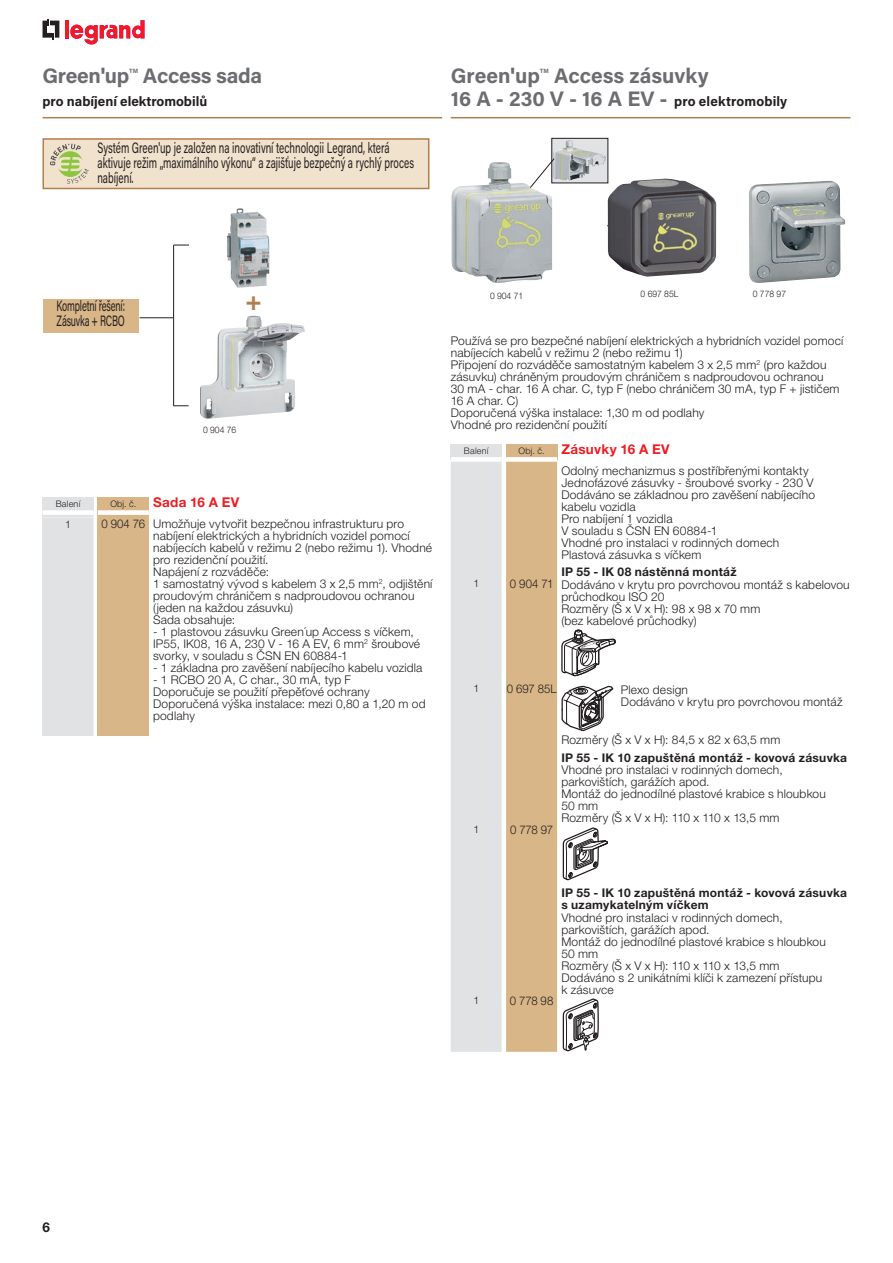
<style>
.page{position:relative;width:893px;height:1263px;background:#fff}
.page>*{position:absolute;margin:0;border:0;box-sizing:border-box;transform-origin:0 0}
.t1{font:700 27px "Helvetica Neue LT Pro";color:#b17e4e}
.t2{font:700 21px "Acumin Pro";letter-spacing:-.005em;color:#6c6d70}
.t3{font:15px/15px "Acumin Pro";color:#231f20;scale:.66 1}
.t4{font:15px/15px "Acumin Pro";letter-spacing:-.02em;color:#231f20;scale:.62 1}
.t5{font:700 13.5px "Acumin Pro";color:#231f20}
.t6{font:700 13.5px "Helvetica Neue LT Pro";letter-spacing:.02em;color:#ee1d23}
.t7{font:700 13.5px "Helvetica Neue LT Pro";color:#231f20}
.t8{font:300 12px/12px "Helvetica Neue LT Pro";letter-spacing:.015em;color:#231f20}
.t9{font:300 12px/12px "Helvetica Neue LT Pro";letter-spacing:.015em;color:#231f20;scale:.95 1}
.t10{font:700 12px/12px "Helvetica Neue LT Pro";letter-spacing:.02em;color:#231f20}
.t11{font:300 10.5px "Helvetica Neue LT Pro";color:#231f20}
.t12{font:300 9px "Helvetica Neue LT Pro";color:#231f20;scale:.95 1}
.t13{font:300 9px "Helvetica Neue LT Pro";color:#231f20}
.t14{font:700 6.15px "Acumin Pro";color:#6c6d70}
.s1{font-size:21px;color:#6c6d70}
.s2{font-weight:300;font-size:9px;color:#231f20}
</style>
<div class="page">
<hr style="left:43px;top:117px;width:399px;height:1px;background:#b17e4e">
<hr style="left:451px;top:117px;width:399px;height:1px;background:#b17e4e">
<svg style="left:43px;top:19px;width:16px;height:20px"></svg>
<hr style="left:65px;top:20px;width:4px;height:18px;background:#ee1d23">
<svg style="left:70px;top:20px;width:75px;height:25px"></svg>
<div style="left:98px;top:497px;width:51px;height:21px;background:#d8b688"></div>
<div style="left:43px;top:497px;width:51px;height:16px;background:#e1e2e4"></div>
<div style="left:43px;top:510px;width:51px;height:5px;background:#fff"></div>
<div style="left:98px;top:510px;width:51px;height:5px;background:#fff"></div>
<div style="left:43px;top:518px;width:51px;height:217px;background:#e1e2e4"></div>
<div style="left:98px;top:518px;width:51px;height:217px;background:#d8b688"></div>
<div style="left:43px;top:299px;width:95px;height:33px;background:#d8b688"></div>
<img style="left:227px;top:208px;width:42px;height:80px">
<hr style="left:140px;top:317px;width:33px;height:1px;background:#231f20">
<hr style="left:173px;top:245px;width:1px;height:161px;background:#231f20">
<svg style="left:174px;top:245px;width:15px;height:1px"></svg>
<svg style="left:173px;top:405px;width:16px;height:1px"></svg>
<div style="left:43px;top:139px;width:386px;height:49px;background:#f0e2cc"></div>
<div style="left:43px;top:138px;width:386px;height:51px;border:2px solid #b17e4e"></div>
<svg style="left:50px;top:144px;width:39px;height:40px"></svg>
<img style="left:200px;top:326px;width:95px;height:93px">
<img style="left:222px;top:316px;width:33px;height:76px">
<img style="left:749px;top:181px;width:96px;height:102px">
<img style="left:554px;top:140px;width:52px;height:41px">
<div style="left:552px;top:138px;width:56px;height:45px;border:1px solid #231f20"></div>
<svg style="left:550px;top:158px;width:5px;height:26px"></svg>
<img style="left:451px;top:162px;width:101px;height:121px">
<img style="left:607px;top:179px;width:109px;height:98px">
<svg style="left:451px;top:444px;width:165px;height:608px"></svg>
<h2 class="t2" style="left:43px;top:61px;width:88px">Green'up</h2>
<p class="t14" style="left:129px;top:66px;width:11px">TM</p>
<h2 class="t2" style="left:143px;top:61px;width:121px">Access sada</h2>
<p class="t5" style="left:43px;top:92px;width:166px">pro nabíjení elektromobilů</p>
<p class="t3" style="left:97px;top:139px;width:481px">Systém Green'up je založen na inovativní technologii Legrand, která aktivuje režim „maximálního výkonu“ a zajišťuje bezpečný a rychlý proces nabíjení.</p>
<h2 class="t2" style="left:451px;top:61px;width:91px">Green'up</h2>
<p class="t14" style="left:540px;top:66px;width:11px">TM</p>
<h2 class="t2" style="left:554px;top:61px;width:156px">Access zásuvky</h2>
<p class="t5" style="left:451px;top:92px;width:338px"><span class="s1">16 A - 230 V - 16 A EV -</span> pro elektromobily</p>
<p class="t4" style="left:56px;top:298px;width:112px">Kompletní řešení:<br>Zásuvka + RCBO</p>
<h1 class="t1" style="left:246px;top:283px;width:18px">+</h1>
<p class="t12" style="left:203px;top:425px;width:37px">0 904 76</p>
<p class="t13" style="left:56px;top:498px;width:26px">Balení</p>
<p class="t6" style="left:110px;top:494px;width:131px"><span class="s2">Obj. č.</span> Sada 16 A EV</p>
<p class="t11" style="left:65px;top:518px;width:7px">1</p>
<p class="t9" style="left:153px;top:518px;width:296px;text-indent:-52px">0 904 76 Umožňuje vytvořit bezpečnou infrastrukturu pro nabíjení elektrických a hybridních vozidel pomocí nabíjecích kabelů v režimu 2 (nebo režimu 1). Vhodné pro rezidenční použití.<br>Napájení z rozváděče:<br>1 samostatný vývod s kabelem 3 x 2,5 mm<sup>2</sup>, odjištění proudovým chráničem s nadproudovou ochranou (jeden na každou zásuvku)<br>Sada obsahuje:</p>
<p class="t8" style="left:153px;top:626px;width:269px">- 1 plastovou zásuvku Green´up Access s víčkem,<br>IP55, IK08, 16 A, 230 V - 16 A EV, 6 mm<sup>2</sup> šroubové svorky, v souladu s ČSN EN 60884-1</p>
<p class="t8" style="left:153px;top:662px;width:271px">- 1 základna pro zavěšení nabíjecího kabelu vozidla</p>
<p class="t8" style="left:153px;top:674px;width:274px">- 1 RCBO 20 A, C char., 30 mA, typ F<br>Doporučuje se použití přepěťové ochrany<br>Doporučená výška instalace: mezi 0,80 a 1,20 m od podlahy</p>
<p class="t12" style="left:490px;top:291px;width:37px">0 904 71</p>
<p class="t12" style="left:640px;top:288px;width:41px">0 697 85L</p>
<p class="t12" style="left:753px;top:288px;width:37px">0 778 97</p>
<p class="t8" style="left:451px;top:334px;width:394px">Používá se pro bezpečné nabíjení elektrických a hybridních vozidel pomocí nabíjecích kabelů v režimu 2 (nebo režimu 1)<br>Připojení do rozváděče samostatným kabelem 3 x 2,5 mm<sup>2</sup> (pro každou zásuvku) chráněným proudovým chráničem s nadproudovou ochranou<br>30 mA - char. 16 A char. C, typ F (nebo chráničem 30 mA, typ F + jističem 16 A char. C)<br>Doporučená výška instalace: 1,30 m od podlahy<br>Vhodné pro rezidenční použití</p>
<p class="t13" style="left:464px;top:445px;width:26px">Balení</p>
<p class="t6" style="left:519px;top:441px;width:153px"><span class="s2">Obj. č.</span> Zásuvky 16 A EV</p>
<p class="t8" style="left:561px;top:465px;width:255px">Odolný mechanizmus s postříbřenými kontakty Jednofázové zásuvky - šroubové svorky - 230 V Dodáváno se základnou pro zavěšení nabíjecího kabelu vozidla<br>Pro nabíjení 1 vozidla<br>V souladu s ČSN EN 60884-1<br>Vhodné pro instalaci v rodinných domech Plastová zásuvka s víčkem</p>
<p class="t10" style="left:561px;top:565px;width:177px">IP 55 - IK 08 nástěnná montáž</p>
<p class="t11" style="left:473px;top:577px;width:7px">1</p>
<p class="t9" style="left:561px;top:578px;width:305px;text-indent:-52px">0 904 71 Dodáváno v krytu pro povrchovou montáž s kabelovou průchodkou ISO 20<br>Rozměry (Š x V x H): 98 x 98 x 70 mm<br>(bez kabelové průchodky)</p>
<p class="t11" style="left:473px;top:682px;width:7px">1</p>
<p class="t9" style="left:507px;top:683px;width:54px">0 697 85L</p>
<p class="t8" style="left:621px;top:684px;width:223px">Plexo design<br>Dodáváno v krytu pro povrchovou montáž</p>
<p class="t8" style="left:561px;top:733px;width:221px">Rozměry (Š x V x H): 84,5 x 82 x 63,5 mm</p>
<p class="t10" style="left:561px;top:751px;width:287px">IP 55 - IK 10 zapuštěná montáž - kovová zásuvka</p>
<p class="t8" style="left:561px;top:764px;width:266px">Vhodné pro instalaci v rodinných domech, parkovištích, garážích apod.<br>Montáž do jednodílné plastové krabice s hloubkou<br>50 mm<br>Rozměry (Š x V x H): 110 x 110 x 13,5 mm</p>
<p class="t11" style="left:473px;top:822px;width:7px">1</p>
<p class="t9" style="left:510px;top:823px;width:47px">0 778 97</p>
<p class="t11" style="left:473px;top:994px;width:7px">1</p>
<p class="t9" style="left:510px;top:994px;width:47px">0 778 98</p>
<p class="t10" style="left:561px;top:887px;width:287px">IP 55 - IK 10 zapuštěná montáž - kovová zásuvka s uzamykatelným víčkem</p>
<p class="t8" style="left:561px;top:911px;width:266px">Vhodné pro instalaci v rodinných domech, parkovištích, garážích apod.<br>Montáž do jednodílné plastové krabice s hloubkou<br>50 mm<br>Rozměry (Š x V x H): 110 x 110 x 13,5 mm<br>Dodáváno s 2 unikátními klíči k zamezení přístupu k zásuvce</p>
<p class="t7" style="left:43px;top:1219px;width:9px">6</p>
</div>
